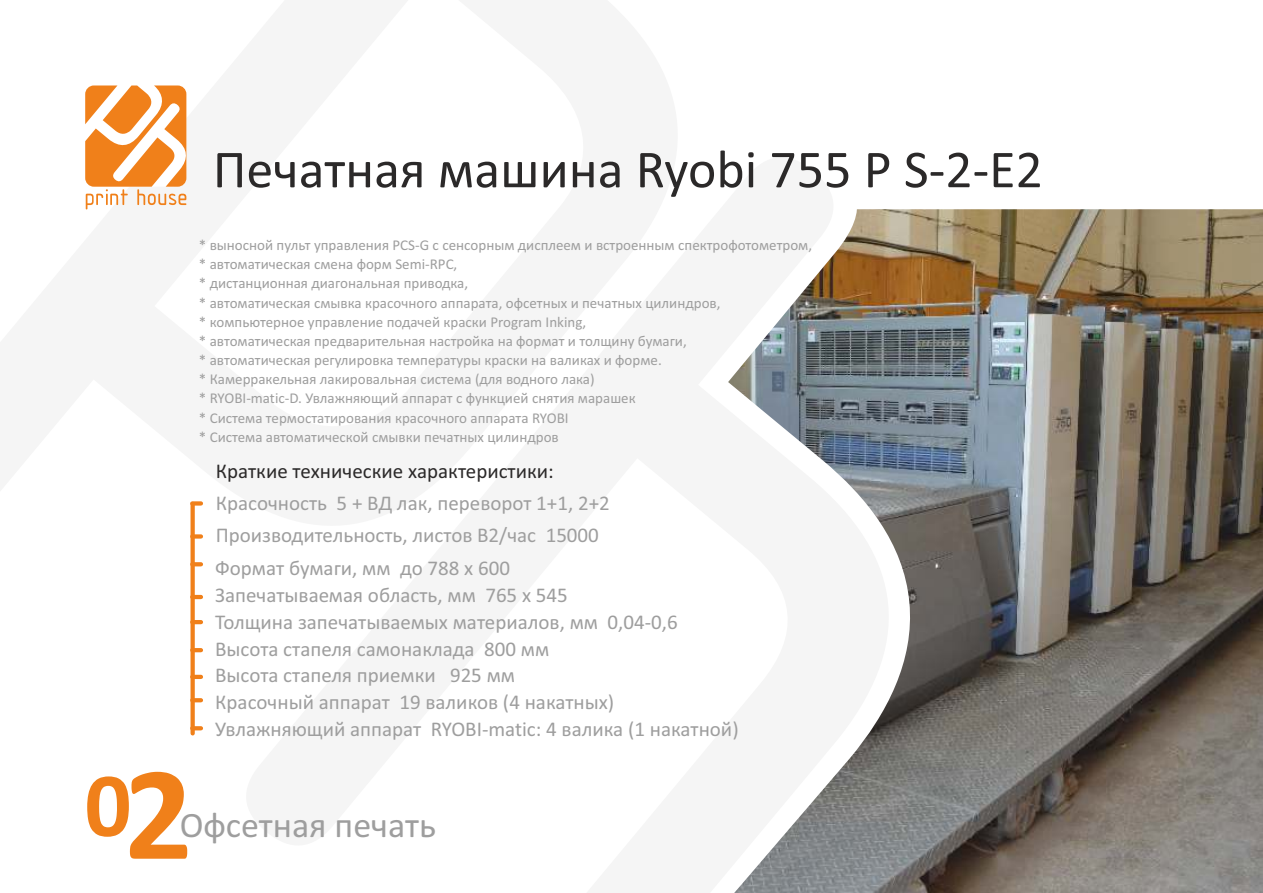
<style>
.page{position:relative;width:1263px;height:893px;background:#fff}
.page>*{position:absolute;margin:0;border:0;box-sizing:border-box;transform-origin:0 0}
.t1{font:700 92.25px "Calibri";color:#f0801a}
.t2{font:54px "Calibri";color:#2b2929}
.t3{font:36px "Calibri";color:#9e9e9e}
.t4{font:21px/26.8px "Calibri";color:#9e9e9e}
.t5{font:21px "Calibri";color:#2b2929}
.t6{font:15px/19.2px "Calibri";color:#9e9e9e}
.s1{font-size:135.15px}
</style>
<div class="page">
<svg style="left:85px;top:85px;width:102px;height:124px"></svg>
<svg style="left:191px;top:504px;width:4px;height:229px"></svg>
<div style="left:192px;top:501px;width:9px;height:5px;background:#f0801a"></div>
<div style="left:192px;top:534px;width:9px;height:5px;background:#f0801a"></div>
<svg style="left:192px;top:562px;width:9px;height:4px"></svg>
<svg style="left:192px;top:620px;width:9px;height:4px"></svg>
<svg style="left:192px;top:675px;width:9px;height:4px"></svg>
<img style="left:728px;top:209px;width:535px;height:684px">
<svg style="left:192px;top:595px;width:9px;height:4px"></svg>
<svg style="left:192px;top:648px;width:9px;height:4px"></svg>
<svg style="left:192px;top:698px;width:9px;height:4px"></svg>
<svg style="left:192px;top:726px;width:9px;height:4px"></svg>
<h2 class="t2" style="left:213px;top:147px;width:831px">Печатная машина Ryobi 755 P S-2-E2</h2>
<p class="t6" style="left:199px;top:237px;width:615px">* выносной пульт управления PCS-G c сенсорным дисплеем и встроенным спектрофотометром, * автоматическая смена форм Semi-RPC,<br>* дистанционная диагональная приводка,<br>* автоматическая смывка красочного аппарата, офсетных и печатных цилиндров,<br>* компьютерное управление подачей краски Program Inking,<br>* автоматическая предварительная настройка на формат и толщину бумаги,<br>* автоматическая регулировка температуры краски на валиках и форме.<br>* Камерракельная лакировальная система (для водного лака)<br>* RYOBI-matic-D. Увлажняющий аппарат с функцией снятия марашек<br>* Система термостатирования красочного аппарата RYOBI<br>* Система автоматической смывки печатных цилиндров</p>
<h3 class="t5" style="left:216px;top:462px;width:340px">Краткие технические характеристики:</h3>
<h3 class="t4" style="left:216px;top:488px;width:396px;line-height:32.1px">Красочность 5 + ВД лак, переворот 1+1, 2+2<br>Производительность, листов В2/час 15000</h3>
<p class="t4" style="left:215px;top:556px;width:525px">Формат бумаги, мм до 788 х 600<br>Запечатываемая область, мм 765 х 545<br>Толщина запечатываемых материалов, мм 0,04-0,6<br>Высота стапеля самонаклада 800 мм<br>Высота стапеля приемки 925 мм<br>Красочный аппарат 19 валиков (4 накатных)<br>Увлажняющий аппарат RYOBI-matic: 4 валика (1 накатной)</p>
<h1 class="t1" style="left:85px;top:766px;width:109px">0<span class="s1">2</span></h1>
<h3 class="t3" style="left:180px;top:810px;width:258px">Офсетная печать</h3>
</div>
